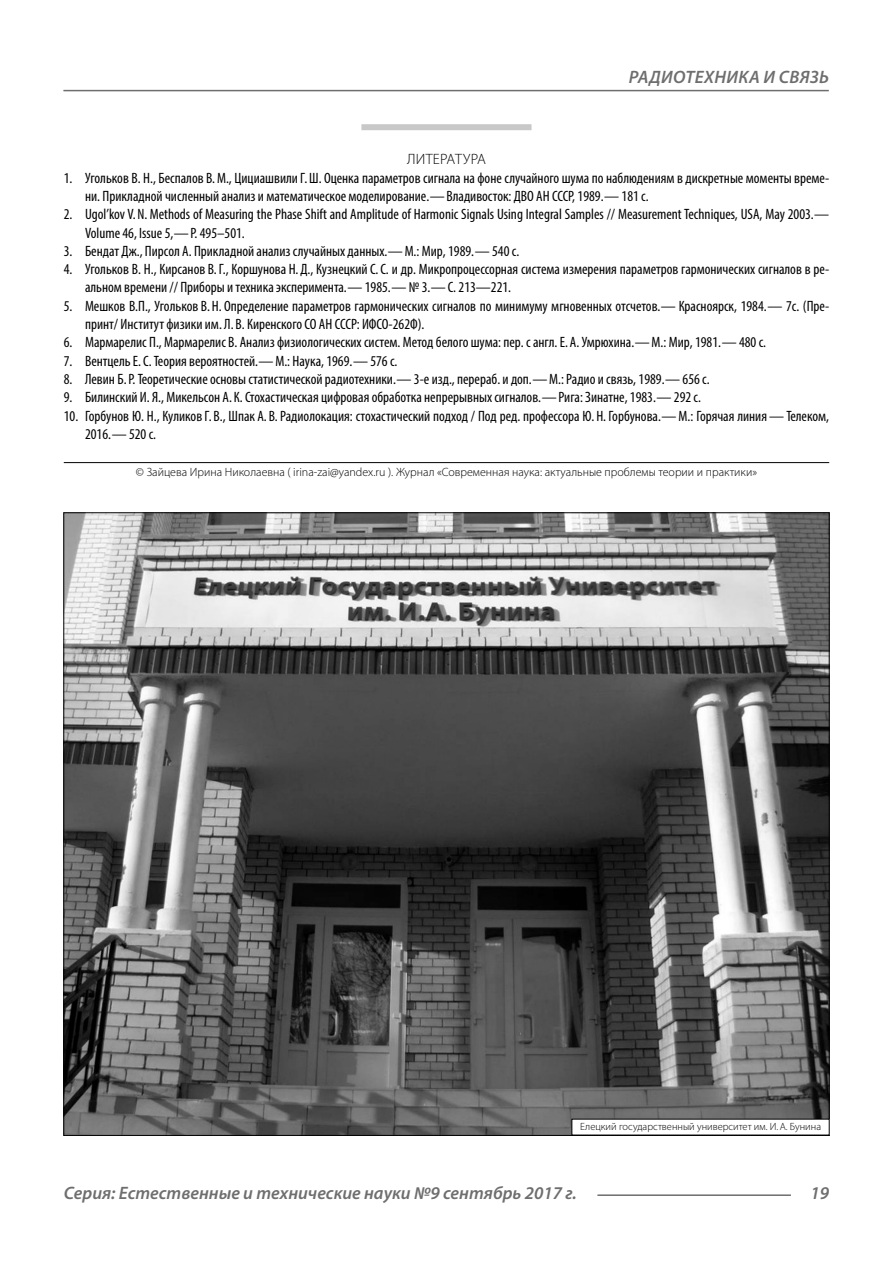
<style>
.page{position:relative;width:893px;height:1263px;background:#fff}
.page>*{position:absolute;margin:0;border:0;box-sizing:border-box;transform-origin:0 0}
.t1{font:italic 600 18px "Myriad Pro";color:#6e6e6e}
.t2{font:italic 600 18px "Myriad Pro";letter-spacing:.02em;color:#6e6e6e}
.t3{font:condensed 15px/18.3px "Myriad Pro";color:#000}
.Literature{font:300 15px "Myriad Pro";letter-spacing:.02em;color:#000}
.Copy{font:300 12px "Myriad Pro";color:#000}
.Author-doc{font:300 10.5px "Myriad Pro";color:#000}
</style>
<div class="page">
<hr style="left:63px;top:90px;width:766px;height:1px;background:#6e6e6e">
<hr style="left:597px;top:1194px;width:194px;height:2px;background:#6e6e6e">
<div style="left:361px;top:124px;width:170px;height:6px;background:#c8c8c8"></div>
<hr style="left:64px;top:462px;width:765px;height:1px;background:#000">
<img style="left:65px;top:514px;width:763px;height:620px">
<div style="left:572px;top:1119px;width:257px;height:16px;background:#fff"></div>
<p class="t2" style="left:629px;top:66px;width:202px">РАДИОТЕХНИКА И СВЯЗЬ</p>
<p class="Literature" style="left:407px;top:150px;width:80px">ЛИТЕРАТУРА</p>
<p class="t3" style="left:85px;top:168px;width:746px;text-indent:-21px">1. Угольков В. Н., Беспалов В.М., Цициашвили Г.Ш. Оценка параметров сигнала на фоне случайного шума по наблюдениям в дискретные моменты време&shy;ни. Прикладной численный анализ и математическое моделирование.—Владивосток: ДВО АН СССР, 1989.— 181 с.</p>
<p class="t3" style="left:85px;top:205px;width:746px;text-indent:-21px">2. Ugol’kov V. N. Methods of Measuring the Phase Shift and Amplitude of Harmonic Signals Using Integral Samples // Measurement Techniques, USA, May 2003.—<br>Volume 46, Issue 5,—P. 495–501.</p>
<p class="t3" style="left:64px;top:242px;width:457px">3. Бендат Дж., Пирсол А. Прикладной анализ случайных данных.—М.: Мир, 1989.— 540 с.</p>
<p class="t3" style="left:85px;top:260px;width:746px;text-indent:-21px">4. Угольков В. Н., Кирсанов В.Г., Коршунова Н. Д., Кузнецкий С.С. и др. Микропроцессорная система измерения параметров гармонических сигналов в ре&shy;альном времени // Приборы и техника эксперимента.— 1985.— № 3.—С. 213—221.</p>
<p class="t3" style="left:85px;top:296px;width:746px;text-indent:-21px">5. Мешков В.П., Угольков В. Н. Определение параметров гармонических сигналов по минимуму мгновенных отсчетов.— Красноярск, 1984.— 7с. (Пре&shy;принт/ Институт физики им. Л. В. Киренского СО АН СССР: ИФСО‑262Ф).</p>
<p class="t3" style="left:64px;top:333px;width:704px">6. Мармарелис П., Мармарелис В. Анализ физиологических систем. Метод белого шума: пер. с англ. Е. А. Умрюхина.—М.: Мир, 1981.— 480 с.</p>
<p class="t3" style="left:64px;top:351px;width:335px">7. Вентцель Е.С. Теория вероятностей.—М.: Наука, 1969.— 576 с.</p>
<p class="t3" style="left:64px;top:370px;width:647px">8. Левин Б.Р. Теоретические основы статистической радиотехники.— 3-е изд., перераб. и доп.—М.: Радио и связь, 1989.— 656 с.</p>
<p class="t3" style="left:64px;top:388px;width:639px">9. Билинский И. Я., Микельсон А.К. Стохастическая цифровая обработка непрерывных сигналов.—Рига: Зинатне, 1983.— 292 с.</p>
<p class="t3" style="left:85px;top:406px;width:746px;text-indent:-21px">10. Горбунов Ю. Н., Куликов Г. В., Шпак А. В. Радиолокация: стохастический подход / Под ред. профессора Ю. Н. Горбунова.—М.: Горячая линия—Телеком,<br>2016.— 520 с.</p>
<p class="Copy" style="left:136px;top:464px;width:623px">© Зайцева Ирина Николаевна ( irina-zai@yandex.ru ). Журнал «Современная наука: актуальные проблемы теории и практики»</p>
<p class="Author-doc" style="left:580px;top:1120px;width:242px">Елецкий государственный университет им. И.А. Бунина</p>
<p class="t1" style="left:64px;top:1182px;width:514px">Серия: Естественные и технические науки №9 сентябрь 2017 г.</p>
<p class="t1" style="left:810px;top:1182px;width:20px">19</p>
</div>
